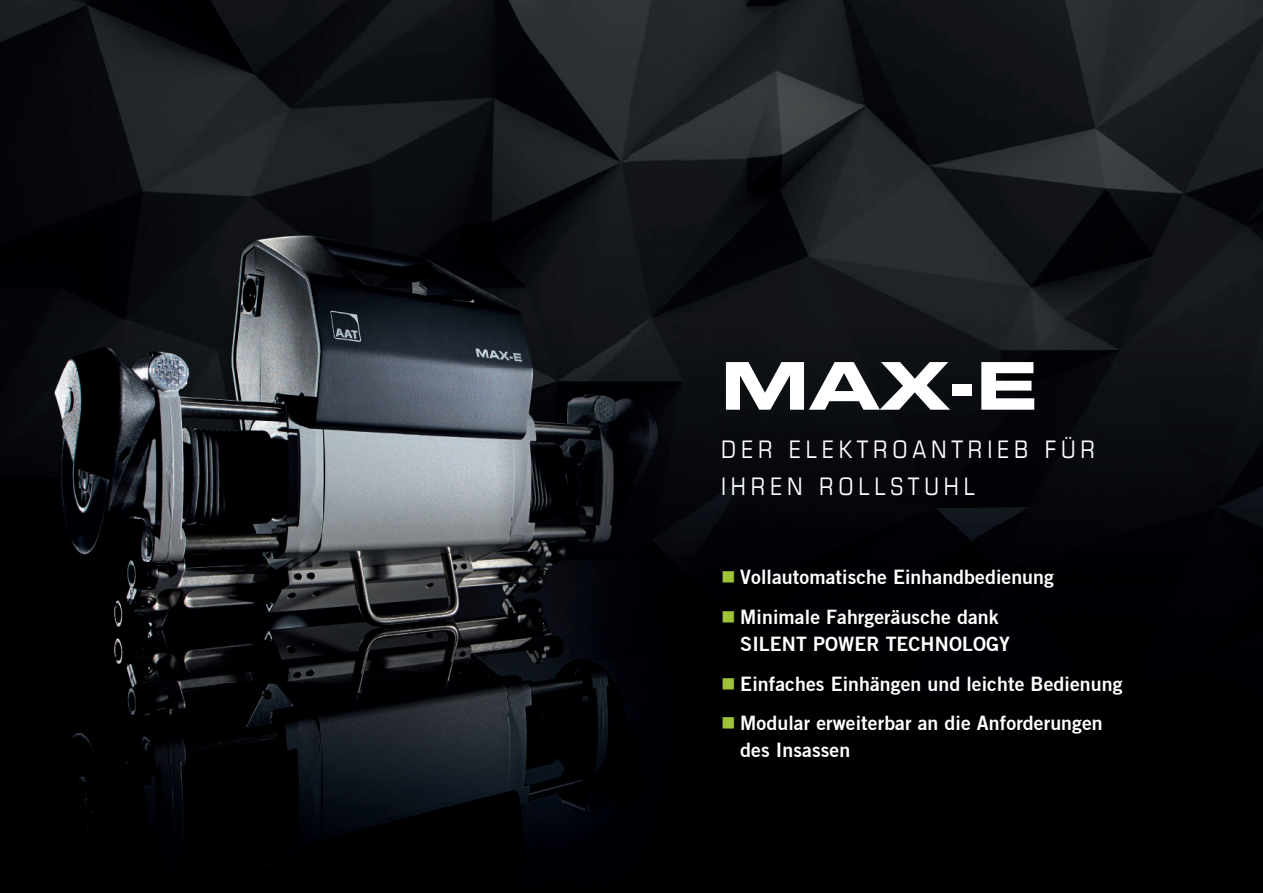
<style>
.page{position:relative;width:1263px;height:893px;background:#fff}
.page>*{position:absolute;margin:0;border:0;box-sizing:border-box;transform-origin:0 0}
.t1{font:65.85px "Eurostile LT Pro Bold Ex 2";color:#fff}
.t2{font:condensed 24.15px/36.3px "Eurostile LT Pro";letter-spacing:.2em;color:#fff}
.t3{font:19.5px/27px "Trade Gothic Bold Two";letter-spacing:.005em;color:#fff}
.s1{color:#9ec33a}
</style>
<div class="page">
<img style="left:0;top:0;width:1263px;height:104px">
<img style="left:682px;top:104px;width:581px;height:789px">
<img style="left:0;top:54px;width:682px;height:839px">
<h1 class="t1" style="left:721px;top:339px;width:318px">MAX-E</h1>
<p class="t2" style="left:721px;top:431px;width:375px">DER ELEKTROANTRIEB FÜR<br>IHREN ROLLSTUHL</p>
<p class="t3" style="left:721px;top:563px;width:334px"><span class="s1">■</span> Vollautomatische Einhandbedienung</p>
<p class="t3" style="left:740px;top:603px;width:271px;text-indent:-19px"><span class="s1">■</span> Minimale Fahrgeräusche dank<br>SILENT POWER TECHNOLOGY</p>
<p class="t3" style="left:721px;top:670px;width:403px"><span class="s1">■</span> Einfaches Einhängen und leichte Bedienung</p>
<p class="t3" style="left:740px;top:710px;width:364px;text-indent:-19px"><span class="s1">■</span> Modular erweiterbar an die Anforderungen des Insassen</p>
</div>
